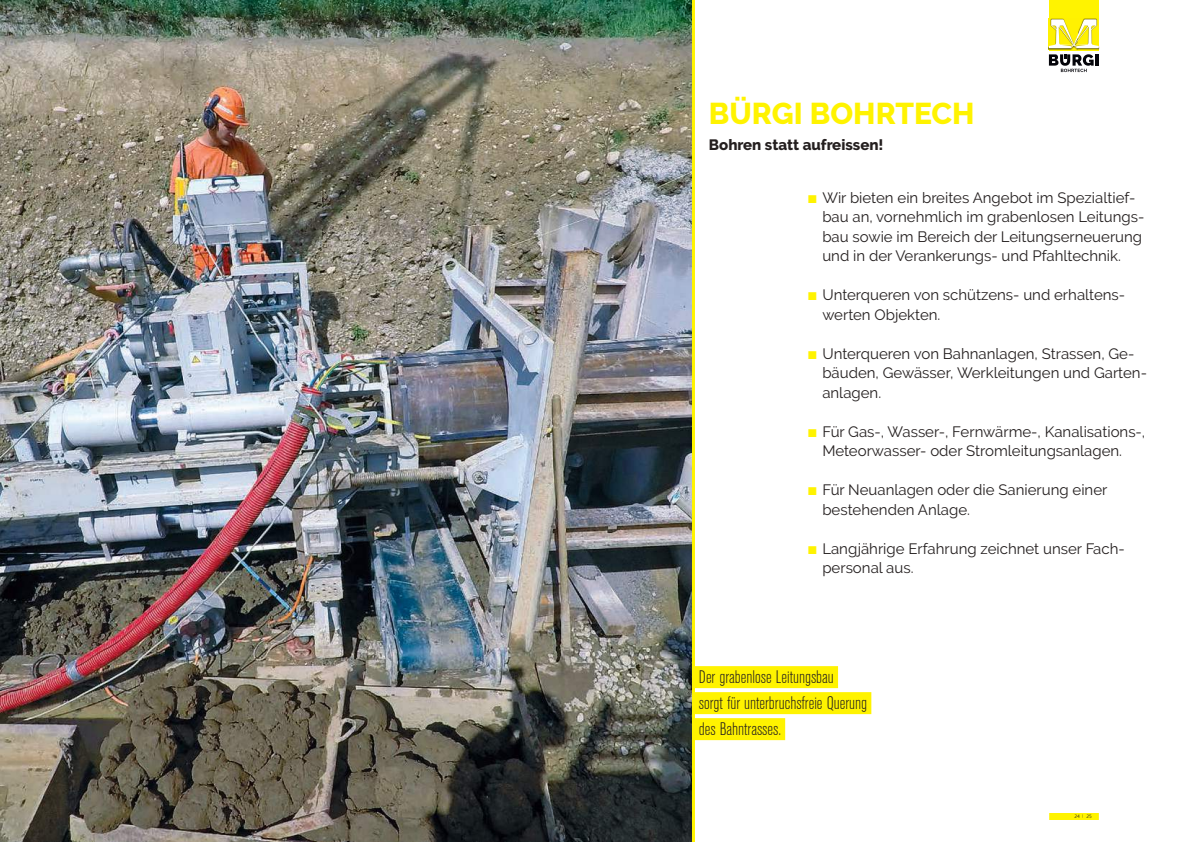
<style>
.page{position:relative;width:1191px;height:842px;background:#fff}
.page>*{position:absolute;margin:0;border:0;box-sizing:border-box;transform-origin:0 0}
.t1{font:800 30px "Raleway";color:#fff300}
.t2{font:300 condensed 18px/26px "Akzidenz Grotesk BE";color:#241f1f}
.t3{font:15px/19.5px "Raleway";color:#241f1f}
.t4{font:800 15px "Raleway";color:#241f1f}
.t5{font:4.5px "Euphemia UCAS";color:#241f1f}
.s1{color:#fff300}
</style>
<div class="page">
<svg style="left:1049px;top:54px;width:49px;height:18px"></svg>
<div style="left:1048px;top:0;width:50px;height:51px;background:#fff300"></div>
<img style="left:1048px;top:19px;width:51px;height:30px">
<svg style="left:1048px;top:19px;width:50px;height:29px"></svg>
<svg style="left:1049px;top:814px;width:49px;height:5px"></svg>
<img style="left:0;top:0;width:692px;height:842px">
<div style="left:694px;top:666px;width:144px;height:22px;background:#fff300"></div>
<div style="left:694px;top:692px;width:177px;height:22px;background:#fff300"></div>
<div style="left:694px;top:718px;width:91px;height:22px;background:#fff300"></div>
<h1 class="t1" style="left:709px;top:96px;width:267px">BÜRGI BOHRTECH</h1>
<p class="t4" style="left:709px;top:136px;width:176px">Bohren statt aufreissen!</p>
<p class="t3" style="left:822px;top:188px;width:324px;text-indent:-14px"><span class="s1">■</span> Wir bieten ein breites Angebot im Spezialtief&shy;bau an, vornehmlich im grabenlosen Leitungs&shy;bau sowie im Bereich der Leitungserneuerung und in der Verankerungs- und Pfahltechnik.</p>
<p class="t3" style="left:822px;top:285px;width:304px;text-indent:-14px"><span class="s1">■</span> Unterqueren von schützens- und erhaltens&shy;werten Objekten.</p>
<p class="t3" style="left:822px;top:344px;width:326px;text-indent:-14px"><span class="s1">■</span> Unterqueren von Bahnanlagen, Strassen, Ge&shy;bäuden, Gewässer, Werkleitungen und Garten&shy;anlagen.</p>
<p class="t3" style="left:822px;top:422px;width:324px;text-indent:-14px"><span class="s1">■</span> Für Gas-, Wasser-, Fernwärme-, Kanalisations-,<br>Meteorwasser- oder Stromleitungsanlagen.</p>
<p class="t3" style="left:822px;top:480px;width:286px;text-indent:-14px"><span class="s1">■</span> Für Neuanlagen oder die Sanierung einer bestehenden Anlage.</p>
<p class="t3" style="left:822px;top:539px;width:304px;text-indent:-14px"><span class="s1">■</span> Langjährige Erfahrung zeichnet unser Fach&shy;personal aus.</p>
<p class="t2" style="left:699px;top:664px;width:170px">Der grabenlose Leitungsbau<br>sorgt für unterbruchsfreie Querung des Bahntrasses.</p>
<p class="t5" style="left:1074px;top:813px;width:19px">24 <sup>|</sup> 25</p>
</div>
